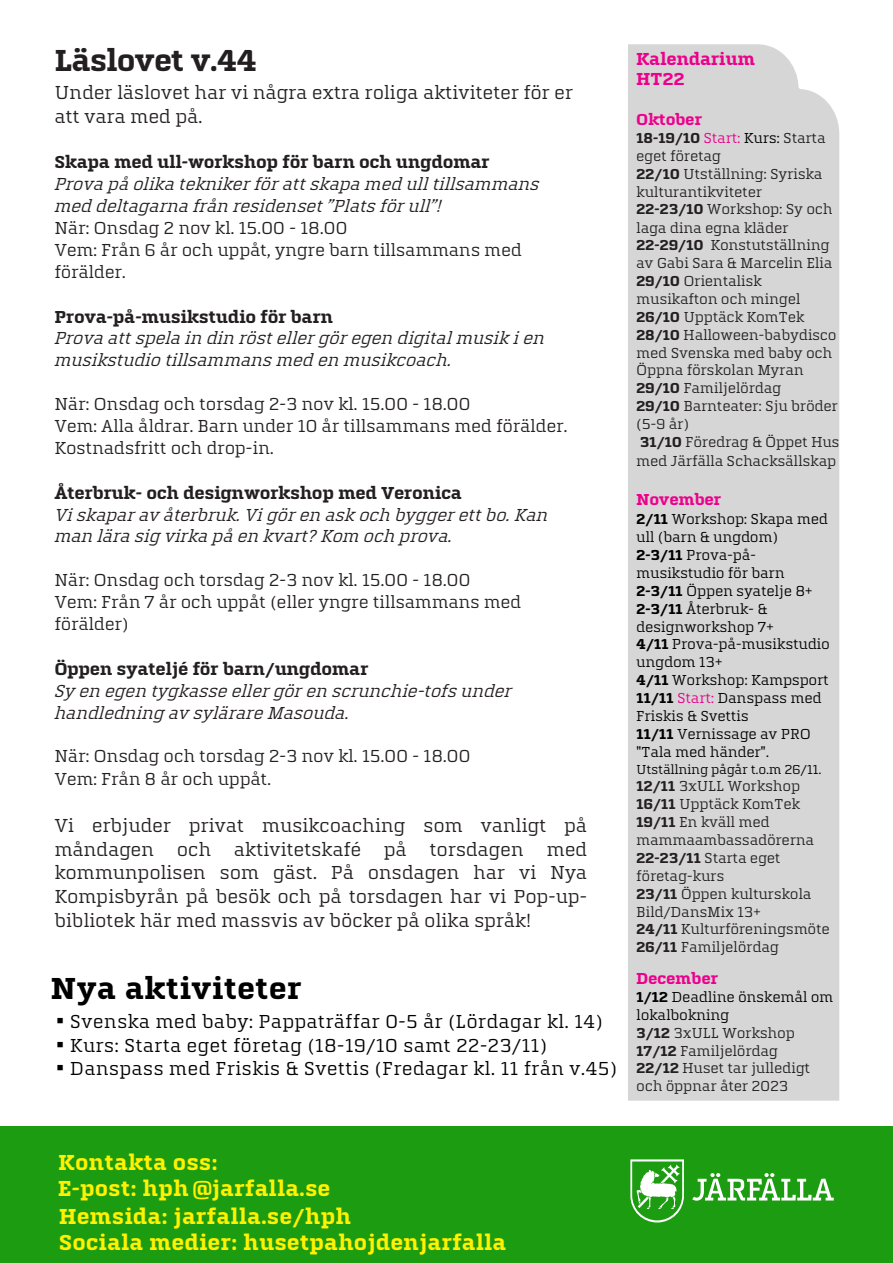
<style>
.page{position:relative;width:893px;height:1263px;background:#fff}
.page>*{position:absolute;margin:0;border:0;box-sizing:border-box;transform-origin:0 0}
.t1{font:700 31.5px "Quitador For Jarfalla";color:#000}
.t2{font:700 31.5px "Quitador For Jarfalla";letter-spacing:-.035em;color:#231f20}
.t3{font:700 22.5px/27.3px "Quitador For Jarfalla";color:#fff101}
.t4{font:19.5px/23.7px "Quitador For Jarfalla";letter-spacing:-.02em;color:#231f20}
.t5{font:19.5px "Quitador For Jarfalla";color:#000}
.t6{font:18px/21.9px "Quitador For Jarfalla";letter-spacing:-.02em;color:#231f20}
.t7{font:italic 18px/21.9px "Quitador For Jarfalla";color:#231f20}
.t8{font:700 18px "Quitador For Jarfalla";letter-spacing:-.02em;color:#231f20}
.t9{font:700 18px/20.4px "Quitador For Jarfalla";letter-spacing:-.02em;color:#ed008c}
.t10{font:700 16.5px "Quitador For Jarfalla";letter-spacing:-.02em;color:#ed008c}
.t11{font:15px/17.9px "Quitador For Jarfalla";letter-spacing:-.025em;color:#231f20}
.t12{font:15px/17.9px "Quitador For Jarfalla";letter-spacing:-.025em;color:#000}
.t13{font:13.5px "Quitador For Jarfalla";letter-spacing:-.025em;color:#000}
.s1{font-family:"Koz Min Pr 6 N"}
.s2{font-weight:700}
.s3{color:#ed008c}
.s4{color:#000}
.s5{font-weight:700;color:#000}
</style>
<div class="page">
<div style="left:0;top:1127px;width:893px;height:136px;background:#1c9c11"></div>
<svg style="left:692px;top:1173px;width:142px;height:28px"></svg>
<svg style="left:630px;top:1159px;width:54px;height:63px"></svg>
<div style="left:628px;top:44px;width:211px;height:1057px;background:#d6d6d6"></div>
<h1 class="t2" style="left:54px;top:43px;width:204px">Läslovet v.44</h1>
<h3 class="t4" style="left:54px;top:81px;width:520px">Under läslovet har vi några extra roliga aktiviteter för er att vara med på.</h3>
<p class="t8" style="left:54px;top:152px;width:437px">Skapa med ull-workshop för barn och ungdomar</p>
<p class="t7" style="left:53px;top:173px;width:492px">Provapåolikateknikerförattskapamed ulltillsammans med deltagarnafrån residenset”Platsförull”!</p>
<p class="t6" style="left:54px;top:217px;width:469px">När: Onsdag 2 nov kl. 15.00 - 18.00<br>Vem: Från 6 år och uppåt, yngre barn tillsammans med förälder.</p>
<p class="t8" style="left:54px;top:307px;width:280px">Prova-på-musikstudio för barn</p>
<p class="t7" style="left:53px;top:327px;width:497px">Provaattspelain din röstellergöregen digitalmusikien musikstudiotillsammansmed en musikcoach.</p>
<p class="t6" style="left:54px;top:393px;width:515px">När: Onsdag och torsdag 2-3 nov kl. 15.00 - 18.00<br>Vem: Alla åldrar. Barn under 10 år tillsammans med förälder.<br>Kostnadsfritt och drop-in.</p>
<p class="t8" style="left:54px;top:483px;width:409px">Återbruk- och designworkshop med Veronica</p>
<p class="t7" style="left:53px;top:504px;width:500px">Viskaparav återbruk.Vigören askoch byggerettbo.Kan man lärasig virkapåen kvart?Kom och prova.</p>
<p class="t6" style="left:54px;top:569px;width:469px">När: Onsdag och torsdag 2-3 nov kl. 15.00 - 18.00<br>Vem: Från 7 år och uppåt (eller yngre tillsammans med förälder)</p>
<p class="t8" style="left:54px;top:659px;width:316px">Öppen syateljé för barn/ungdomar</p>
<p class="t7" style="left:53px;top:680px;width:464px">Sy en egen tygkasse ellergören scrunchie-tofsunder handledning av sylärareMasouda.</p>
<p class="t6" style="left:54px;top:745px;width:418px;line-height:23px">När: Onsdag och torsdag 2-3 nov kl. 15.00 - 18.00<br>Vem: Från 8 år och uppåt.</p>
<p class="t4" style="left:54px;top:814px;width:534px;text-align:justify">Vi erbjuder privat musikcoaching som vanligt på måndagen och aktivitetskafé på torsdagen med kommunpolisen som gäst. På onsdagen har vi Nya Kompisbyrån på besök och på torsdagen har vi Pop-up&shy;bibliotek här med massvis av böcker på olika språk!</p>
<h1 class="t1" style="left:50px;top:971px;width:253px">Nya aktiviteter</h1>
<h3 class="t5" style="left:50px;top:1011px;width:554px"><span class="s1">▪</span>Svenska med baby: Pappaträffar 0-5 år (Lördagar kl. 14)</h3>
<h3 class="t5" style="left:50px;top:1034px;width:498px"><span class="s1">▪</span>Kurs: Starta eget företag (18-19/10 samt 22-23/11)</h3>
<h3 class="t5" style="left:50px;top:1058px;width:568px"><span class="s1">▪</span>Danspass med Friskis &amp; Svettis (Fredagar kl. 11 från v.45)</h3>
<p class="t9" style="left:636px;top:49px;width:121px">Kalendarium<br>HT22</p>
<p class="t10" style="left:636px;top:110px;width:67px">Oktober</p>
<p class="t11" style="left:636px;top:129px;width:205px"><span class="s2">18-19/10</span> <span class="s3">Start:</span> <span class="s4">Kurs:</span> Starta eget företag<br><span class="s2">22/10</span> Utställning: Syriska kulturantikviteter<br><span class="s2">22-23/10</span> Workshop: Sy och laga dina egna kläder<br><span class="s2">22-29/10</span> Konstutställning av Gabi Sara &amp; Marcelin Elia<br><span class="s2">29/10</span> Orientalisk musikafton och mingel<br><span class="s2">26/10</span> Upptäck KomTek<br><span class="s2">28/10</span> Halloween-babydisco med Svenska med baby och<br>Öppna förskolan Myran<br><span class="s2">29/10</span> Familjelördag<br><span class="s2">29/10</span> Barnteater: Sju bröder (5-9 år)<br><span class="s2">31/10</span> Föredrag &amp; Öppet Hus med Järfälla Schacksällskap</p>
<p class="t10" style="left:636px;top:491px;width:87px">November</p>
<p class="t12" style="left:636px;top:510px;width:195px"><span class="s2">2/11</span> Workshop: Skapa med ull (barn &amp; ungdom)<br><span class="s2">2-3/11</span> Prova-på&shy;musikstudio för barn<br><span class="s2">2-3/11</span> Öppen syatelje 8+<br><span class="s2">2-3/11</span> Återbruk- &amp; designworkshop 7+<br><span class="s2">4/11</span> Prova-på-musikstudio ungdom 13+<br><span class="s2">4/11</span> Workshop: Kampsport<br><span class="s2">11/11</span> <span class="s3">Start:</span> Danspass med<br>Friskis &amp; Svettis<br><span class="s2">11/11</span> Vernissage av PRO "Tala med händer".</p>
<p class="t13" style="left:636px;top:762px;width:187px">Utställning pågår t.o.m 26/11.</p>
<p class="t11" style="left:636px;top:777px;width:195px"><span class="s2">12/11</span> 3xULL Workshop<br><span class="s2">16/11</span> Upptäck KomTek<br><span class="s2">19/11</span> En kväll med mammaambassadörerna<br><span class="s2">22-23/11</span> Starta eget företag-kurs<br><span class="s2">23/11</span> Öppen kulturskola<br>Bild/DansMix 13+<br><span class="s2">24/11</span> Kulturföreningsmöte<br><span class="s2">26/11</span> Familjelördag</p>
<p class="t10" style="left:636px;top:969px;width:83px">December</p>
<p class="t11" style="left:636px;top:988px;width:199px"><span class="s5">1/12</span> <span class="s4">Deadline önskemål om lokalbokning<br></span><span class="s2">3/12</span> 3xULL Workshop<br><span class="s2">17/12</span> Familjelördag<br><span class="s2">22/12</span> Huset tar julledigt och öppnar åter 2023</p>
<h2 class="t3" style="left:58px;top:1148px;width:161px">Kontakta oss:</h2>
<p class="t3" style="left:58px;top:1175px;width:450px">E-post: hph@jarfalla.se<br>Hemsida: jarfalla.se/hph<br>Sociala medier: husetpahojdenjarfalla</p>
</div>
